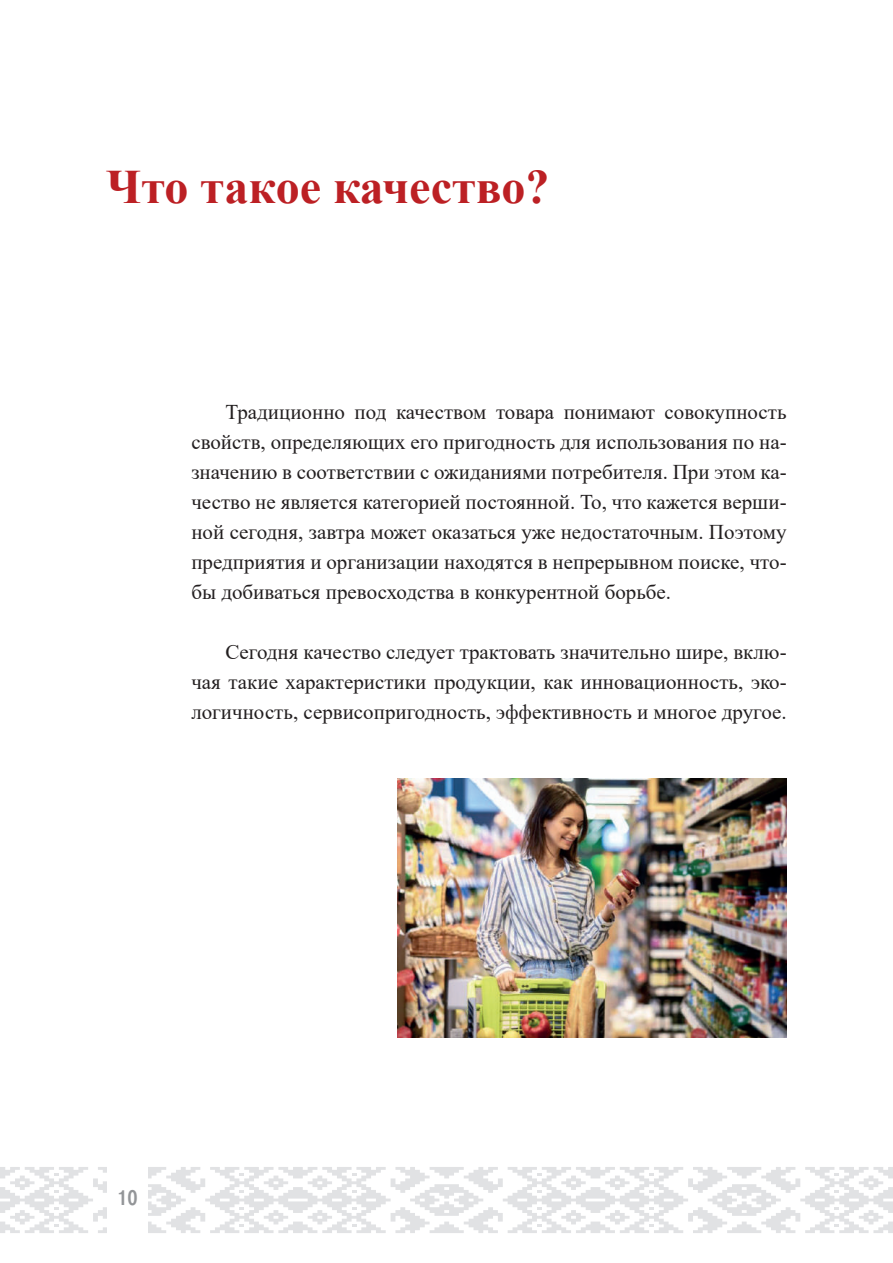
<style>
.page{position:relative;width:893px;height:1263px;background:#fff}
.page>*{position:absolute;margin:0;border:0;box-sizing:border-box;transform-origin:0 0}
.t1{font:700 48px "Times New Roman";color:#bc2024}
.t2{font:21px/30px "Times New Roman";color:#231f20;text-align:justify}
.t3{font:500 21px "Pragmatica Cond";color:#939598}
</style>
<div class="page">
<svg style="left:0;top:1167px;width:893px;height:66px"></svg>
<div style="left:107px;top:1157px;width:41px;height:105px;background:#fff"></div>
<img style="left:398px;top:778px;width:389px;height:259px">
<h1 class="t1" style="left:106px;top:152px;width:445px">Что такое качество?</h1>
<p class="t2" style="left:191px;top:396px;width:597px;text-indent:34px">Традиционно под качеством товара понимают совокупность свойств, определяющих его пригодность для использования по на&shy;значению в соответствии с ожиданиями потребителя. При этом ка&shy;чество не является категорией постоянной. То, что кажется верши&shy;ной сегодня, завтра может оказаться уже недостаточным. Поэтому предприятия и организации находятся в непрерывном поиске, что&shy;бы добиваться превосходства в конкурентной борьбе.</p>
<p class="t2" style="left:191px;top:636px;width:597px;text-indent:34px">Сегодня качество следует трактовать значительно шире, вклю&shy;чая такие характеристики продукции, как инновационность, эко&shy;логичность, сервисопригодность, эффективность и многое другое.</p>
<p class="t3" style="left:117px;top:1185px;width:22px">10</p>
</div>
